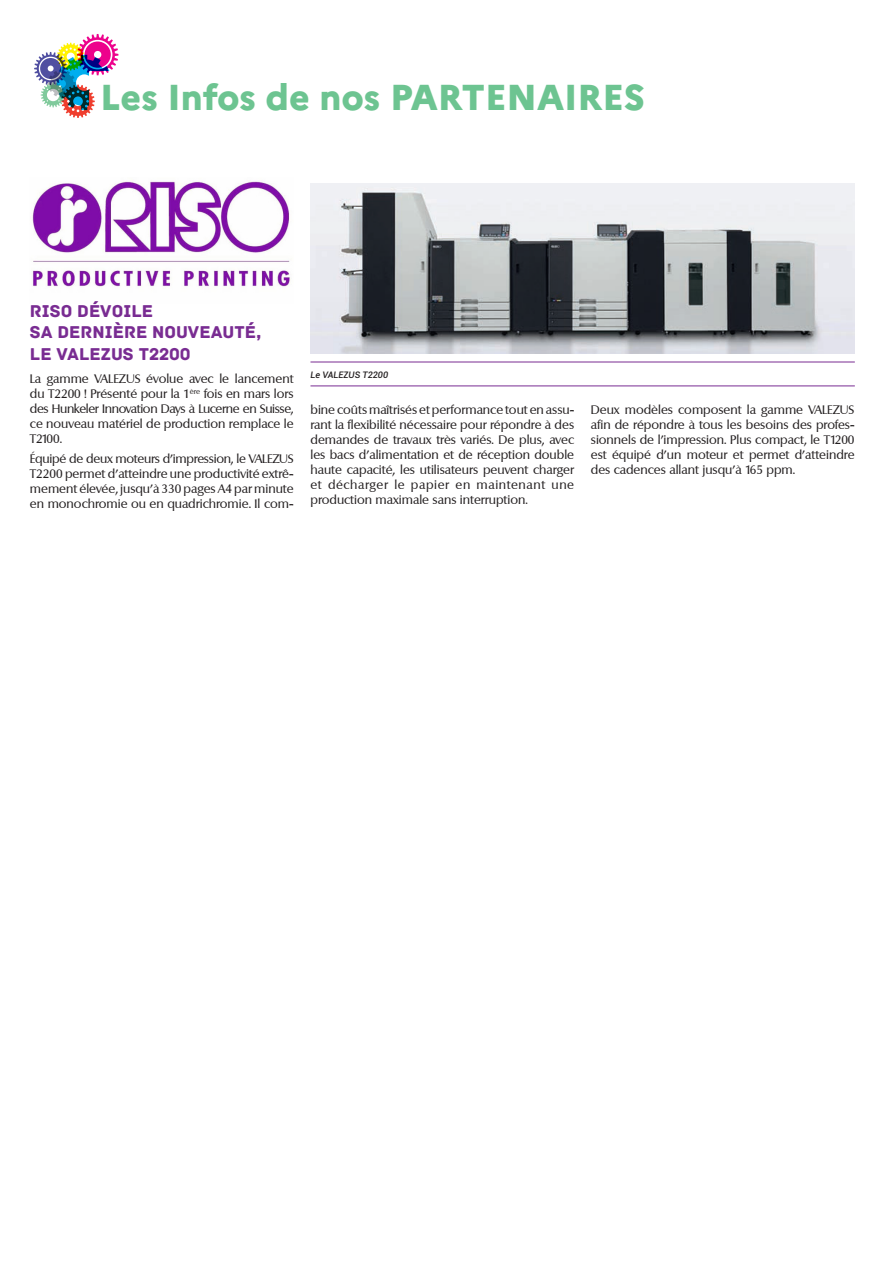
<style>
.page{position:relative;width:893px;height:1263px;background:#fff}
.page>*{position:absolute;margin:0;border:0;box-sizing:border-box;transform-origin:0 0}
.t1{font:800 36px "Marianne";color:#6dc491}
.titre{font:18px/21.6px "Archive";color:#792c92}
.texte{font:12px/15px "Columbia";color:#231f20;text-align:justify}
.legend{font:italic 500 9px "Roboto";color:#231f20}
</style>
<div class="page">
<img style="left:34px;top:34px;width:84px;height:84px">
<img style="left:32px;top:181px;width:259px;height:106px">
<img style="left:310px;top:183px;width:545px;height:170px">
<hr style="left:310px;top:362px;width:545px;height:1px;background:#792c92">
<hr style="left:310px;top:385px;width:545px;height:1px;background:#792c92">
<h1 class="t1" style="left:100px;top:69px;width:546px">Les Infos de nos PARTENAIRES</h1>
<p class="titre" style="left:30px;top:300px;width:233px">RISO DÉVOILE<br>SA DERNIÈRE NOUVEAUTÉ,<br>LE VALEZUS T2200</p>
<p class="texte" style="left:30px;top:372px;width:265px">La gamme VALEZUS évolue avec le lancement du T2200 ! Présenté pour la 1<sup>ère</sup> fois en mars lors des Hunkeler Innovation Days à Lucerne en Suisse, ce nouveau matériel de production remplace le T2100.</p>
<p class="texte" style="left:30px;top:451px;width:265px">Équipé de deux moteurs d’impression, le VALEZUS T2200 permet d’atteindre une productivité extrê&shy;mement élevée, jusqu’à 330 pages A4 par minute en monochromie ou en quadrichromie. Il com-</p>
<p class="legend" style="left:310px;top:368px;width:79px">Le VALEZUS T2200</p>
<p class="texte" style="left:310px;top:402px;width:265px">bine coûts maîtrisés et performance tout en assu&shy;rant la flexibilité nécessaire pour répondre à des demandes de travaux très variés. De plus, avec les bacs d’alimentation et de réception double haute capacité, les utilisateurs peuvent charger et décharger le papier en maintenant une production maximale sans interruption.</p>
<p class="texte" style="left:591px;top:402px;width:265px">Deux modèles composent la gamme VALEZUS afin de répondre à tous les besoins des profes&shy;sionnels de l’impression. Plus compact, le T1200 est équipé d’un moteur et permet d’atteindre des cadences allant jusqu’à 165 ppm.</p>
</div>
